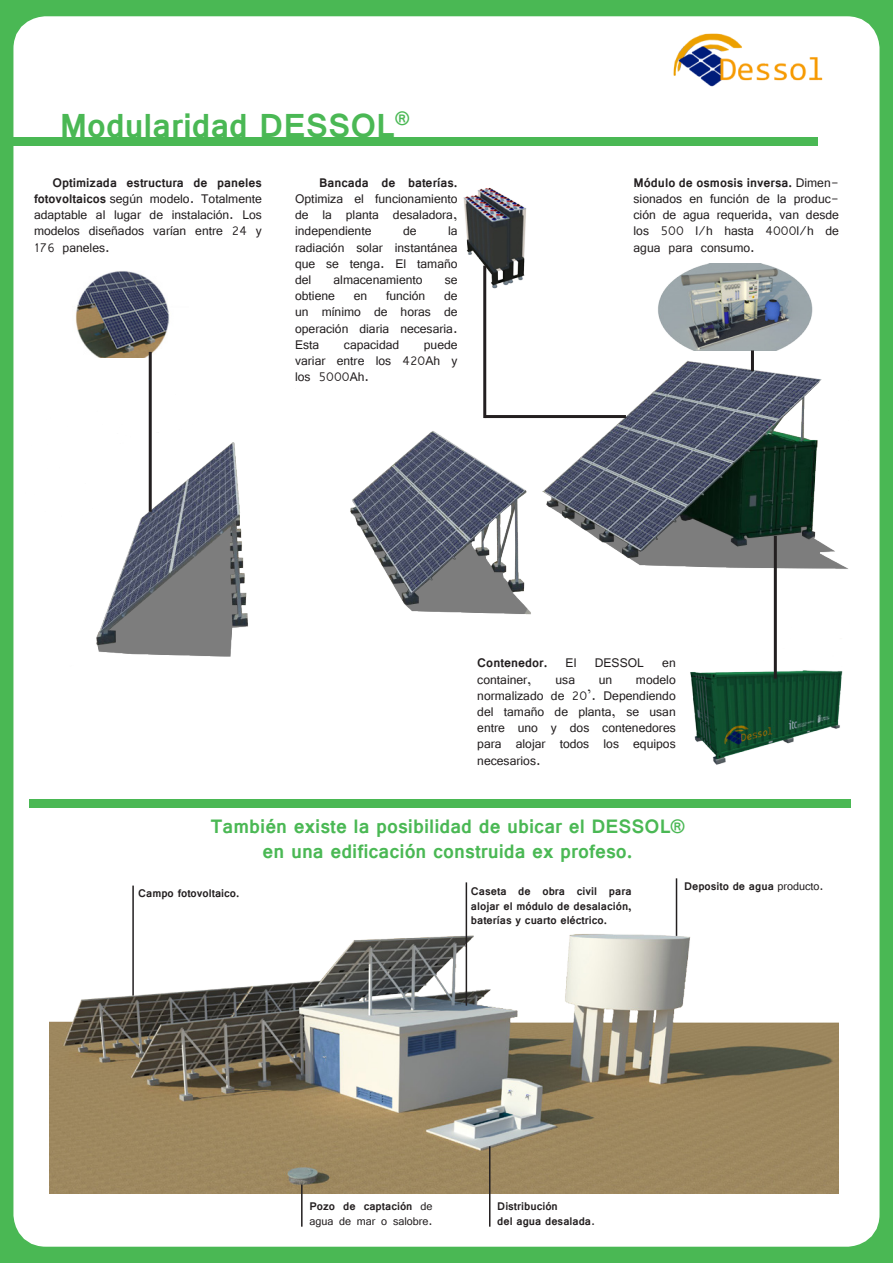
<style>
.page{position:relative;width:893px;height:1263px;background:#fff}
.page>*{position:absolute;margin:0;border:0;box-sizing:border-box;transform-origin:0 0}
.t1{font:700 36px "Vrinda";color:#4ab854}
.t2{font:700 21px/25.2px "Vrinda";color:#4ab854;text-align:center}
.t3{font:13.5px/16.2px "Vrinda";color:#231f20;text-align:justify}
.t4{font:700 13.5px "Vrinda";color:#231f20}
.t5{font:700 12px/14.4px "Vrinda";color:#231f20;text-align:justify}
.t6{font:12px/14.4px "Vrinda";color:#231f20}
.s1{font-weight:700}
.s2{font-weight:400}
</style>
<div class="page">
<div style="left:0;top:0;width:893px;height:1263px;border:30px solid #4ab854"></div>
<div style="left:13px;top:16px;width:866px;height:1231px;border:30px solid #fff;border-radius:18px"></div>
<div style="left:0;top:137px;width:818px;height:9px;background:#4ab854"></div>
<div style="left:30px;top:799px;width:821px;height:9px;background:#4ab854"></div>
<img style="left:660px;top:18px;width:179px;height:69px">
<img style="left:463px;top:187px;width:64px;height:111px">
<img style="left:658px;top:263px;width:155px;height:81px">
<img style="left:75px;top:271px;width:94px;height:73px">
<img style="left:13px;top:344px;width:843px;height:325px">
<img style="left:681px;top:651px;width:179px;height:119px">
<hr style="left:149px;top:352px;width:3px;height:160px;background:#231f20">
<hr style="left:751px;top:350px;width:3px;height:21px;background:#231f20">
<hr style="left:485px;top:415px;width:141px;height:3px;background:#231f20">
<hr style="left:483px;top:266px;width:3px;height:152px;background:#231f20">
<hr style="left:774px;top:536px;width:3px;height:143px;background:#231f20">
<hr style="left:132px;top:885px;width:2px;height:139px;background:#231f20">
<hr style="left:676px;top:878px;width:1px;height:69px;background:#231f20">
<img style="left:50px;top:919px;width:788px;height:274px">
<hr style="left:466px;top:882px;width:1px;height:123px;background:#231f20">
<hr style="left:301px;top:1184px;width:2px;height:43px;background:#231f20">
<hr style="left:489px;top:1146px;width:1px;height:81px;background:#231f20">
<h1 class="t1" style="left:60px;top:101px;width:351px">Modularidad DESSOL<sup>®</sup></h1>
<p class="t3" style="left:34px;top:175px;width:229px;text-indent:18px"><span class="s1">Optimizada estructura de paneles fotovoltaicos</span> según modelo. Totalmente adaptable al lugar de instalación. Los modelos diseñados varían entre 24 y 176 paneles.</p>
<p class="t3" style="left:633px;top:175px;width:207px"><span class="s1">Módulo de osmosis inversa.</span> Dimen&shy;sionados en función de la produc&shy;ción de agua requerida, van desde los 500 l/h hasta 4000l/h de agua para consumo.</p>
<p class="t4" style="left:319px;top:174px;width:140px">Bancada de baterías.</p>
<p class="t3" style="left:295px;top:191px;width:164px">Optimiza el funcionamiento de la planta desaladora, independiente</p>
<p class="t3" style="left:295px;top:223px;width:164px;text-indent:153px">la radiación solar instantánea que se tenga. El tamaño del</p>
<p class="t3" style="left:403px;top:223px;width:15px">de</p>
<p class="t3" style="left:333px;top:272px;width:91px">almacenamiento</p>
<p class="t3" style="left:445px;top:272px;width:14px">se</p>
<p class="t3" style="left:295px;top:288px;width:41px">obtiene</p>
<p class="t3" style="left:354px;top:288px;width:15px">en</p>
<p class="t3" style="left:386px;top:288px;width:41px">función</p>
<p class="t3" style="left:295px;top:288px;width:164px;text-indent:149px">de un mínimo de horas de operación diaria necesaria.<br>Esta</p>
<p class="t3" style="left:295px;top:337px;width:164px;text-indent:129px">puede variar entre los 420Ah y los 5000Ah.</p>
<p class="t3" style="left:344px;top:337px;width:57px">capacidad</p>
<p class="t4" style="left:477px;top:654px;width:72px">Contenedor.</p>
<p class="t3" style="left:566px;top:655px;width:12px">El</p>
<p class="t3" style="left:595px;top:655px;width:51px">DESSOL</p>
<p class="t3" style="left:662px;top:655px;width:15px">en</p>
<p class="t3" style="left:477px;top:671px;width:56px">container,</p>
<p class="t3" style="left:555px;top:671px;width:21px">usa</p>
<p class="t3" style="left:599px;top:671px;width:15px">un</p>
<p class="t3" style="left:477px;top:671px;width:200px;text-indent:159px">modelo normalizado de 20’. Dependiendo del tamaño de planta, se usan entre uno y dos contenedores para alojar todos los equipos necesarios.</p>
<h2 class="t2" style="left:210px;top:813px;width:476px">También existe la posibilidad de ubicar el DESSOL® en una edificación construida ex profeso.</h2>
<p class="t5" style="left:138px;top:886px;width:103px">Campo fotovoltaico.</p>
<p class="t5" style="left:471px;top:884px;width:162px">Caseta de obra civil para alojar el módulo de desalación, baterías y cuarto eléctrico.</p>
<p class="t5" style="left:684px;top:879px;width:141px">Deposito de agua <span class="s2">producto.</span></p>
<p class="t6" style="left:309px;top:1199px;width:125px"><span class="s1">Pozo de captación</span> de agua de mar o salobre.</p>
<p class="t5" style="left:497px;top:1199px;width:99px">Distribución<br>del agua desalada<span class="s2">.</span></p>
</div>
